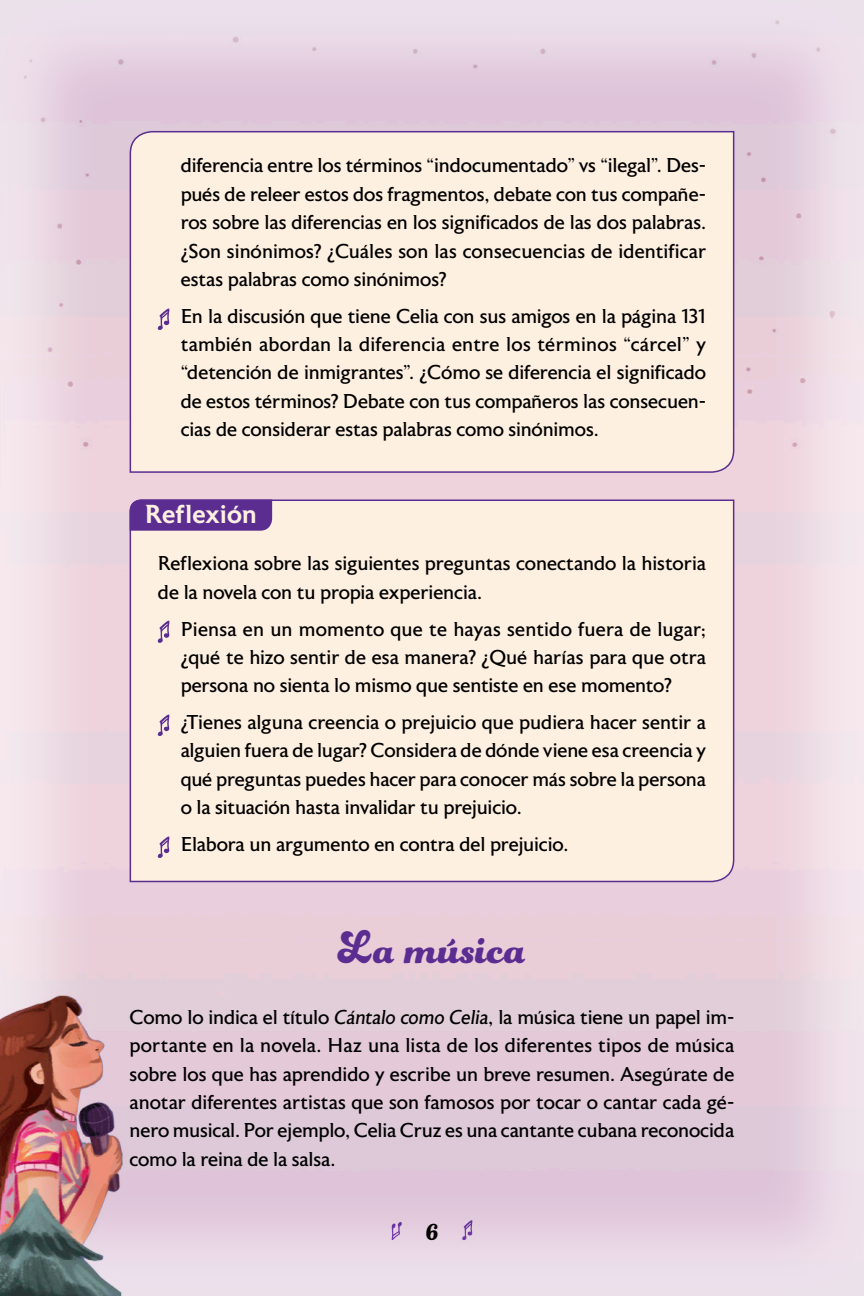
<style>
.page{position:relative;width:864px;height:1296px;background:#fff}
.page>*{position:absolute;margin:0;border:0;box-sizing:border-box;transform-origin:0 0}
.subtítulos{font:50px "Funkydori";letter-spacing:.02em;color:#5b2d91}
.t1{font:28px "Funkydori";color:#000}
.sub2{font:500 26px "Astoria";letter-spacing:.02em;color:#fef0e1}
.bullets{font:20px/28.4px "Astoria";letter-spacing:-.01em;color:#000;text-align:justify}
.txt-sinsan{font:20px/28.4px "Astoria";letter-spacing:-.015em;color:#000;text-align:justify}
.s1{font-style:italic}
</style>
<div class="page">
<img style="left:0;top:0;width:864px;height:1296px">
<img style="left:385px;top:1210px;width:94px;height:38px">
<div style="left:129px;top:130px;width:606px;height:344px;background:#fef0e1"></div>
<div style="left:129px;top:499px;width:606px;height:384px;background:#fef0e1"></div>
<img style="left:157px;top:307px;width:20px;height:24px">
<img style="left:157px;top:620px;width:20px;height:24px">
<img style="left:157px;top:714px;width:20px;height:24px">
<img style="left:157px;top:835px;width:20px;height:24px">
<div style="left:130px;top:500px;width:142px;height:31px;background:#5b2d91"></div>
<p class="bullets" style="left:181px;top:152px;width:527px">diferencia entre los términos “indocumentado” vs “ilegal”. Des&shy;pués de releer estos dos fragmentos, debate con tus compañe&shy;ros sobre las diferencias en los significados de las dos palabras. ¿Son sinónimos? ¿Cuáles son las consecuencias de identificar estas palabras como sinónimos?</p>
<p class="bullets" style="left:181px;top:302px;width:527px">En la discusión que tiene Celia con sus amigos en la página 131 también abordan la diferencia entre los términos “cárcel” y “detención de inmigrantes”. ¿Cómo se diferencia el significado de estos términos? Debate con tus compañeros las consecuen&shy;cias de considerar estas palabras como sinónimos.</p>
<p class="sub2" style="left:145px;top:500px;width:114px">Reflexión</p>
<p class="bullets" style="left:158px;top:550px;width:550px">Reflexiona sobre las siguientes preguntas conectando la historia de la novela con tu propia experiencia.</p>
<p class="bullets" style="left:181px;top:615px;width:527px">Piensa en un momento que te hayas sentido fuera de lugar; ¿qué te hizo sentir de esa manera? ¿Qué harías para que otra persona no sienta lo mismo que sentiste en ese momento?</p>
<p class="bullets" style="left:181px;top:709px;width:527px">¿Tienes alguna creencia o prejuicio que pudiera hacer sentir a alguien fuera de lugar? Considera de dónde viene esa creencia y qué preguntas puedes hacer para conocer más sobre la persona o la situación hasta invalidar tu prejuicio.</p>
<p class="bullets" style="left:181px;top:831px;width:389px">Elabora un argumento en contra del prejuicio.</p>
<p class="subtítulos" style="left:337px;top:917px;width:191px">La música</p>
<p class="txt-sinsan" style="left:130px;top:1004px;width:606px">Como lo indica el título <span class="s1">Cántalo como Celia</span>, la música tiene un papel im&shy;portante en la novela. Haz una lista de los diferentes tipos de música sobre los que has aprendido y escribe un breve resumen. Asegúrate de anotar diferentes artistas que son famosos por tocar o cantar cada gé&shy;nero musical. Por ejemplo, Celia Cruz es una cantante cubana reconocida como la reina de la salsa.</p>
<h2 class="t1" style="left:426px;top:1214px;width:13px">6</h2>
</div>
